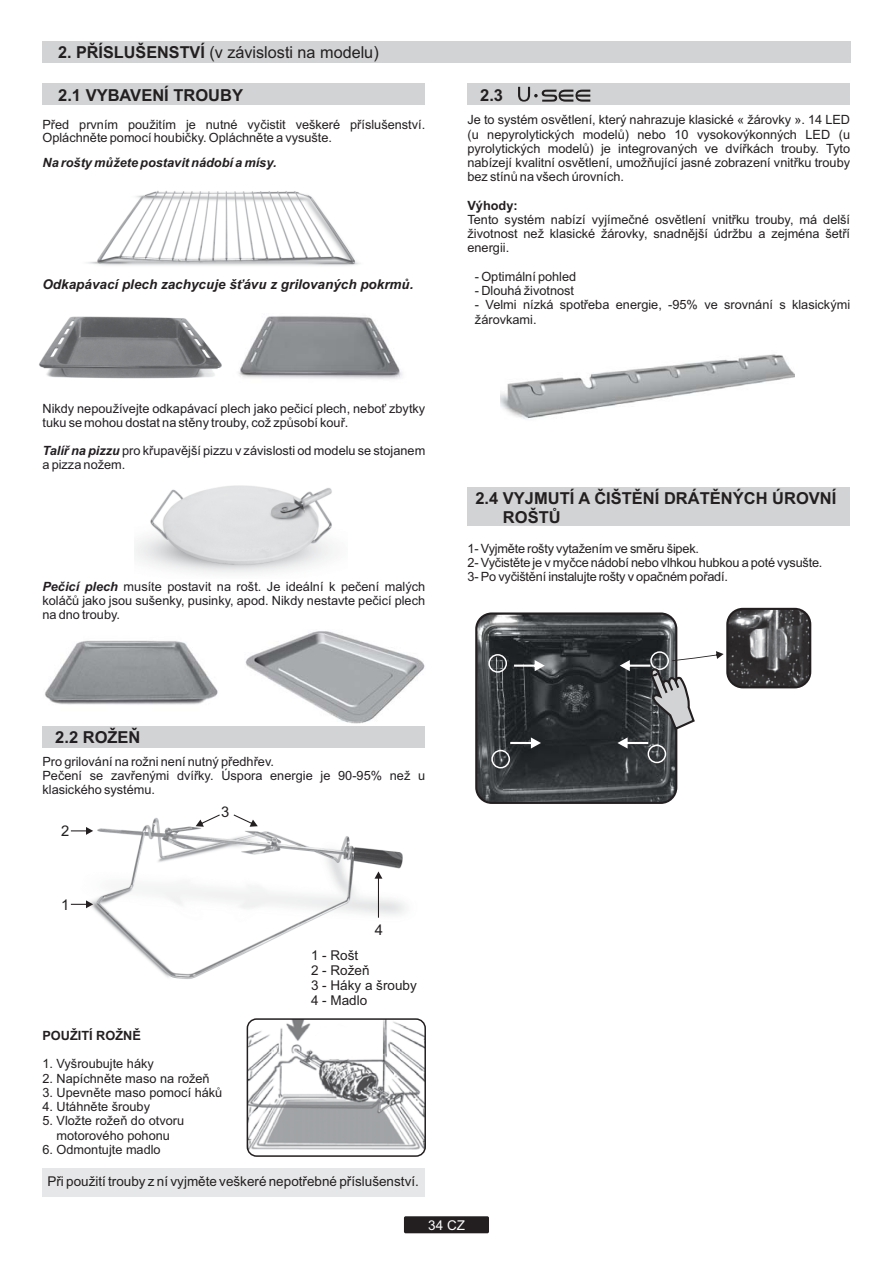
<style>
.page{position:relative;width:893px;height:1263px;background:#fff}
.page>*{position:absolute;margin:0;border:0;box-sizing:border-box;transform-origin:0 0}
.t1{font:700 16.5px/18.5px "Arial";color:#231f20}
.t2{font:16.5px "Arial";color:#231f20}
.t3{font:700 16.5px "Arial";color:#221e22}
.t4{font:14.85px "Arial";color:#231f20}
.t5{font:13.5px/15.1px "Arial";color:#231f20}
.t6{font:italic 700 13.5px "Arial";color:#231f20}
.t7{font:13.5px "Arial";color:#fff}
.t8{font:12.75px/14.2px "Arial";color:#231f20}
.t9{font:12.75px/14.1px "Arial";color:#221e22}
.t10{font:italic 700 12.75px "Arial";color:#231f20}
.t11{font:700 12.75px "Arial";color:#231f20}
.s1{font-weight:700}
.s2{font-weight:700;font-style:italic}
</style>
<div class="page">
<div style="left:404px;top:1216px;width:85px;height:17px;background:#231f20;border-radius:2px"></div>
<img style="left:87px;top:191px;width:272px;height:75px">
<img style="left:70px;top:815px;width:336px;height:164px">
<svg style="left:71px;top:827px;width:22px;height:8px"></svg>
<svg style="left:71px;top:900px;width:22px;height:8px"></svg>
<svg style="left:196px;top:814px;width:24px;height:13px"></svg>
<svg style="left:234px;top:814px;width:24px;height:13px"></svg>
<svg style="left:374px;top:871px;width:8px;height:47px"></svg>
<img style="left:45px;top:640px;width:173px;height:65px">
<img style="left:245px;top:631px;width:180px;height:92px">
<img style="left:39px;top:316px;width:183px;height:63px">
<img style="left:238px;top:316px;width:165px;height:63px">
<div style="left:467px;top:84px;width:383px;height:21px;background:#d1d3d4"></div>
<div style="left:42px;top:1168px;width:383px;height:28px;background:#e6e7e8"></div>
<div style="left:42px;top:726px;width:383px;height:21px;background:#d1d3d4"></div>
<div style="left:468px;top:487px;width:382px;height:38px;background:#d1d3d4"></div>
<img style="left:135px;top:485px;width:199px;height:88px">
<img style="left:247px;top:1019px;width:178px;height:137px;border-radius:9px">
<div style="left:247px;top:1018px;width:179px;height:139px;border:2px solid #231f20;border-radius:9px"></div>
<img style="left:476px;top:614px;width:200px;height:189px;border-radius:15px">
<div style="left:475px;top:612px;width:202px;height:192px;border:2px solid #231f20;border-radius:15px"></div>
<img style="left:727px;top:609px;width:83px;height:78px;border-radius:15px">
<div style="left:726px;top:608px;width:85px;height:80px;border:2px solid #231f20;border-radius:15px"></div>
<svg style="left:510px;top:737px;width:31px;height:12px"></svg>
<svg style="left:514px;top:660px;width:31px;height:11px"></svg>
<div style="left:491px;top:750px;width:19px;height:18px;border:1px solid #fff;border-radius:50%"></div>
<div style="left:488px;top:654px;width:19px;height:19px;border:1px solid #fff;border-radius:50%"></div>
<div style="left:647px;top:745px;width:19px;height:18px;border:1px solid #fff;border-radius:50%"></div>
<svg style="left:617px;top:651px;width:106px;height:98px"></svg>
<img style="left:500px;top:354px;width:295px;height:65px">
<svg style="left:518px;top:87px;width:72px;height:15px"></svg>
<div style="left:42px;top:83px;width:383px;height:21px;background:#d1d3d4"></div>
<div style="left:42px;top:42px;width:808px;height:21px;background:#d1d3d4"></div>
<p class="t2" style="left:58px;top:47px;width:322px"><span class="s1">2. PŘÍSLUŠENSTVÍ</span> (v závislosti na modelu)</p>
<p class="t1" style="left:58px;top:88px;width:186px">2.1 VYBAVENÍ TROUBY</p>
<p class="t8" style="left:42px;top:119px;width:384px;line-height:12.8px">Před prvním použitím je nutné vyčistit veškeré příslušenství.<br>Opláchněte pomocí houbičky. Opláchněte a vysušte.</p>
<p class="t10" style="left:42px;top:158px;width:236px">Na rošty můžete postavit nádobí a mísy.</p>
<p class="t6" style="left:42px;top:279px;width:373px">Odkapávací plech zachycuje šťávu z grilovaných pokrmů.</p>
<p class="t9" style="left:42px;top:403px;width:384px">Nikdy nepoužívejte odkapávací plech jako pečicí plech, neboť zbytky tuku se mohou dostat na stěny trouby, což způsobí kouř.</p>
<p class="t9" style="left:42px;top:445px;width:384px"><span class="s2">Talíř na pizzu</span> pro křupavější pizzu v závislosti od modelu se stojanem a pizza nožem.</p>
<p class="t9" style="left:42px;top:580px;width:384px;text-align:justify"><span class="s2">Pečicí plech</span> musíte postavit na rošt. Je ideální k pečení malých koláčů jako jsou sušenky, pusinky, apod. Nikdy nestavte pečicí plech na dno trouby.</p>
<p class="t1" style="left:480px;top:87px;width:24px">2.3</p>
<p class="t8" style="left:467px;top:114px;width:384px;text-align:justify">Je to systém osvětlení, který nahrazuje klasické « žárovky ». 14 LED (u nepyrolytických modelů) nebo 10 vysokovýkonných LED (u pyrolytických modelů) je integrovaných ve dvířkách trouby. Tyto nabízejí kvalitní osvětlení, umožňující jasné zobrazení vnitřku trouby bez stínů na všech úrovních.</p>
<p class="t11" style="left:467px;top:201px;width:52px">Výhody:</p>
<p class="t8" style="left:467px;top:214px;width:384px;text-align:justify">Tento systém nabízí vyjímečné osvětlení vnitřku trouby, má delší životnost než klasické žárovky, snadnější údržbu a zejména šetří energii.</p>
<p class="t8" style="left:475px;top:271px;width:103px">- Optimální pohled</p>
<p class="t8" style="left:475px;top:285px;width:101px">- Dlouhá životnost</p>
<p class="t8" style="left:475px;top:299px;width:377px">- Velmi nízká spotřeba energie, -95% ve srovnání s klasickými žárovkami.</p>
<p class="t1" style="left:503px;top:491px;width:335px;text-indent:-28px">2.4 VYJMUTÍ A ČIŠTĚNÍ DRÁTĚNÝCH ÚROVNÍ<br>ROŠTŮ</p>
<p class="t8" style="left:468px;top:543px;width:356px">1- Vyjměte rošty vytažením ve směru šipek.<br>2- Vyčistěte je v myčce nádobí nebo vlhkou hubkou a poté vysušte.<br>3- Po vyčištění instalujte rošty v opačném pořadí.</p>
<p class="t3" style="left:55px;top:731px;width:87px">2.2 ROŽEŇ</p>
<p class="t9" style="left:42px;top:756px;width:384px">Pro grilování na rožni není nutný předhřev.<br>Pečení se zavřenými dvířky. Úspora energie je 90-95% než u klasického systému.</p>
<p class="t4" style="left:61px;top:826px;width:10px">2</p>
<p class="t4" style="left:61px;top:899px;width:10px">1</p>
<p class="t4" style="left:221px;top:807px;width:10px">3</p>
<p class="t11" style="left:42px;top:1031px;width:100px">POUŽITÍ ROŽNĚ</p>
<p class="t8" style="left:42px;top:1058px;width:113px">1. Vyšroubujte háky</p>
<p class="t8" style="left:42px;top:1072px;width:169px">2. Napíchněte maso na rožeň</p>
<p class="t8" style="left:42px;top:1087px;width:182px">3. Upevněte maso pomocí háků</p>
<p class="t8" style="left:42px;top:1101px;width:109px">4. Utáhněte šrouby</p>
<p class="t8" style="left:42px;top:1115px;width:143px;text-align:center">5. Vložte rožeň do otvoru motorového pohonu</p>
<p class="t8" style="left:42px;top:1144px;width:120px">6. Odmontujte madlo</p>
<p class="t4" style="left:375px;top:924px;width:10px">4</p>
<p class="t5" style="left:311px;top:949px;width:107px">1 - Rošt<br>2 - Rožeň<br>3 - Háky a šrouby<br>4 - Madlo</p>
<p class="t5" style="left:47px;top:1175px;width:373px">Při použití trouby z ní vyjměte veškeré nepotřebné příslušenství.</p>
<p class="t7" style="left:428px;top:1220px;width:38px">34 CZ</p>
</div>
